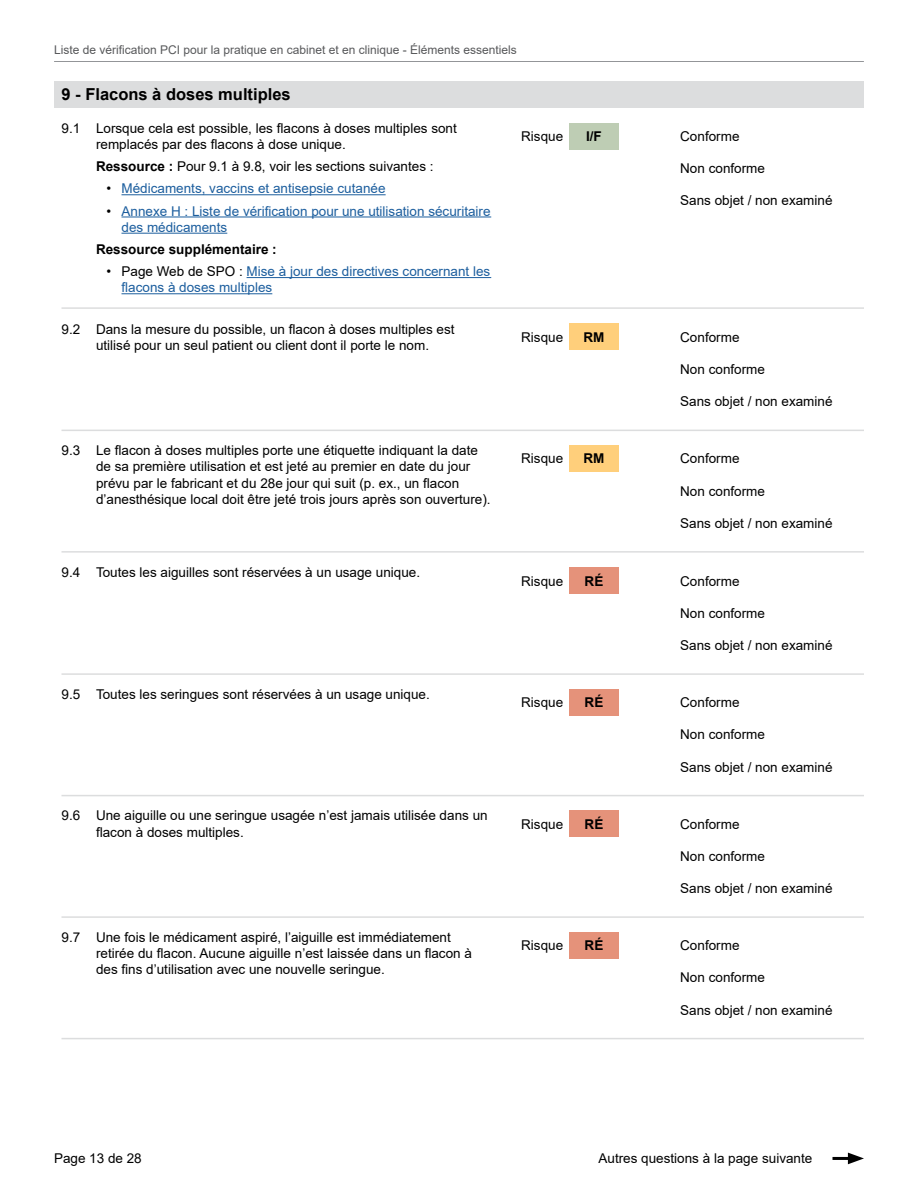
<style>
.page{position:relative;width:918px;height:1188px;background:#fff}
.page>*{position:absolute;margin:0;border:0;box-sizing:border-box;transform-origin:0 0}
.Heading_2_-_Number_list{font:700 16.5px "Ynlpjh Arial";color:#000}
.Body_text_-_number_list_1_1{font:13.5px/16.2px "Jlygxt Arial";color:#000}
.Body_Text{font:13.5px "Jlygxt Arial";color:#000}
.Body_text_-_List_Bullet{font:13.5px/16.2px "Jlygxt Arial";color:#1c5e9e}
.Body_text_-_List_indent{font:13.5px "Jlygxt Arial";color:#000}
.t1{font:13.5px "Bhdgrw Arial";color:#000}
.Body_text_-_List_indent-2{font:700 13.5px "Ynlpjh Arial";color:#000}
.Risk_Level_Types{font:700 13.5px "Xkccbt Arial";color:#000}
.t2{font:13.5px "Gbxtbj Arial";color:#000}
.Risk_Level_Types-2{font:700 13.5px "Ynlpjh Arial";color:#000}
.t3{font:12px "Pjfmdm Arial";color:#58595b}
.s1{font-family:"Ynlpjh Arial";font-weight:700}
.s2{font-family:"Gbxtbj Arial";color:#000}
.s3{color:#000}
</style>
<div class="page">
<hr style="left:832px;top:1157px;width:22px;height:3px;background:#000">
<svg style="left:848px;top:1153px;width:16px;height:11px"></svg>
<hr style="left:54px;top:61px;width:810px;height:1px;background:#939598">
<div style="left:54px;top:81px;width:810px;height:27px;background:#dcddde"></div>
<div style="left:569px;top:123px;width:50px;height:26px;background:#becdb4"></div>
<div style="left:569px;top:324px;width:50px;height:26px;background:#ffcf7b"></div>
<div style="left:569px;top:445px;width:50px;height:27px;background:#ffcf7b"></div>
<div style="left:569px;top:568px;width:50px;height:26px;background:#e5927a"></div>
<div style="left:569px;top:689px;width:50px;height:26px;background:#e5927a"></div>
<div style="left:569px;top:811px;width:50px;height:26px;background:#e5927a"></div>
<div style="left:569px;top:932px;width:50px;height:26px;background:#e5927a"></div>
<hr style="left:122px;top:194px;width:264px;height:1px;background:#1c5e9e">
<hr style="left:122px;top:216px;width:369px;height:1px;background:#1c5e9e">
<hr style="left:122px;top:233px;width:105px;height:1px;background:#1c5e9e">
<hr style="left:247px;top:277px;width:244px;height:1px;background:#1c5e9e">
<hr style="left:122px;top:293px;width:150px;height:1px;background:#1c5e9e">
<hr style="left:62px;top:307px;width:802px;height:2px;background:#dcddde">
<hr style="left:62px;top:430px;width:802px;height:1px;background:#dcddde">
<hr style="left:62px;top:551px;width:802px;height:2px;background:#dcddde">
<hr style="left:62px;top:673px;width:802px;height:2px;background:#dcddde">
<hr style="left:62px;top:795px;width:802px;height:1px;background:#dcddde">
<hr style="left:62px;top:916px;width:802px;height:2px;background:#dcddde">
<hr style="left:62px;top:1038px;width:802px;height:1px;background:#dcddde">
<p class="t3" style="left:54px;top:42px;width:464px">Liste de vérification PCI pour la pratique en cabinet et en clinique - Éléments essentiels</p>
<h2 class="Heading_2_-_Number_list" style="left:62px;top:83px;width:231px">9 - Flacons à doses multiples</h2>
<p class="Body_text_-_number_list_1_1" style="left:96px;top:120px;width:362px;text-indent:-34px">9.1 Lorsque cela est possible, les flacons à doses multiples sont remplacés par des flacons à dose unique.</p>
<p class="Body_text_-_List_indent" style="left:96px;top:157px;width:339px"><span class="s1">Ressource :</span> Pour 9.1 à 9.8, voir les sections suivantes :</p>
<p class="Body_text_-_List_Bullet" style="left:106px;top:180px;width:281px"><span class="s2">•</span> Médicaments, vaccins et antisepsie cutanée</p>
<p class="Body_text_-_List_Bullet" style="left:122px;top:203px;width:371px;text-indent:-15px"><span class="s2">•</span> Annexe H : Liste de vérification pour une utilisation sécuritaire des médicaments</p>
<p class="Body_text_-_List_indent-2" style="left:96px;top:240px;width:182px">Ressource supplémentaire :</p>
<p class="Body_text_-_List_Bullet" style="left:122px;top:263px;width:370px;text-indent:-15px"><span class="s2">•</span> <span class="s3">Page Web de SPO :</span> Mise à jour des directives concernant les flacons à doses multiples</p>
<p class="Body_text_-_number_list_1_1" style="left:96px;top:321px;width:360px;text-indent:-34px">9.2 Dans la mesure du possible, un flacon à doses multiples est utilisé pour un seul patient ou client dont il porte le nom.</p>
<p class="Body_Text" style="left:521px;top:127px;width:44px">Risque</p>
<p class="Risk_Level_Types-2" style="left:586px;top:127px;width:17px">I/F</p>
<p class="Body_Text" style="left:521px;top:328px;width:44px">Risque</p>
<p class="Risk_Level_Types" style="left:584px;top:328px;width:22px">RM</p>
<p class="Body_text_-_number_list_1_1" style="left:96px;top:442px;width:396px;text-indent:-34px">9.3 Le flacon à doses multiples porte une étiquette indiquant la date de sa première utilisation et est jeté au premier en date du jour prévu par le fabricant et du 28e jour qui suit (p. ex., un flacon d’anesthésique local doit être jeté trois jours après son ouverture).</p>
<p class="Body_text_-_number_list_1_1" style="left:62px;top:565px;width:360px">9.4 Toutes les aiguilles sont réservées à un usage unique.</p>
<p class="Body_Text" style="left:521px;top:449px;width:44px">Risque</p>
<p class="Risk_Level_Types" style="left:584px;top:449px;width:22px">RM</p>
<p class="Body_Text" style="left:521px;top:572px;width:44px">Risque</p>
<p class="Risk_Level_Types" style="left:585px;top:571px;width:20px">RÉ</p>
<p class="Body_text_-_number_list_1_1" style="left:62px;top:686px;width:370px">9.5 Toutes les seringues sont réservées à un usage unique.</p>
<p class="Body_Text" style="left:521px;top:693px;width:44px">Risque</p>
<p class="Risk_Level_Types" style="left:585px;top:693px;width:20px">RÉ</p>
<p class="Body_text_-_number_list_1_1" style="left:96px;top:808px;width:393px;text-indent:-34px">9.6 Une aiguille ou une seringue usagée n’est jamais utilisée dans un flacon à doses multiples.</p>
<p class="Body_Text" style="left:521px;top:815px;width:44px">Risque</p>
<p class="Risk_Level_Types" style="left:585px;top:814px;width:20px">RÉ</p>
<p class="Body_text_-_number_list_1_1" style="left:96px;top:929px;width:377px;text-indent:-34px">9.7 Une fois le médicament aspiré, l’aiguille est immédiatement retirée du flacon. Aucune aiguille n’est laissée dans un flacon à des fins d’utilisation avec une nouvelle seringue.</p>
<p class="Body_Text" style="left:521px;top:936px;width:44px">Risque</p>
<p class="Risk_Level_Types" style="left:585px;top:936px;width:20px">RÉ</p>
<p class="Body_Text" style="left:680px;top:127px;width:61px">Conforme</p>
<p class="Body_Text" style="left:680px;top:159px;width:86px">Non conforme</p>
<p class="Body_Text" style="left:680px;top:191px;width:154px">Sans objet / non examiné</p>
<p class="Body_Text" style="left:680px;top:328px;width:61px">Conforme</p>
<p class="Body_Text" style="left:680px;top:360px;width:86px">Non conforme</p>
<p class="Body_Text" style="left:680px;top:392px;width:154px">Sans objet / non examiné</p>
<p class="Body_Text" style="left:680px;top:449px;width:61px">Conforme</p>
<p class="Body_Text" style="left:680px;top:482px;width:86px">Non conforme</p>
<p class="Body_Text" style="left:680px;top:514px;width:154px">Sans objet / non examiné</p>
<p class="Body_Text" style="left:680px;top:572px;width:61px">Conforme</p>
<p class="Body_Text" style="left:680px;top:604px;width:86px">Non conforme</p>
<p class="Body_Text" style="left:680px;top:636px;width:154px">Sans objet / non examiné</p>
<p class="Body_Text" style="left:680px;top:693px;width:61px">Conforme</p>
<p class="Body_Text" style="left:680px;top:725px;width:86px">Non conforme</p>
<p class="Body_Text" style="left:680px;top:758px;width:154px">Sans objet / non examiné</p>
<p class="Body_Text" style="left:680px;top:815px;width:61px">Conforme</p>
<p class="Body_Text" style="left:680px;top:847px;width:86px">Non conforme</p>
<p class="Body_Text" style="left:680px;top:879px;width:154px">Sans objet / non examiné</p>
<p class="Body_Text" style="left:680px;top:936px;width:61px">Conforme</p>
<p class="Body_Text" style="left:680px;top:968px;width:86px">Non conforme</p>
<p class="Body_Text" style="left:680px;top:1001px;width:154px">Sans objet / non examiné</p>
<p class="t2" style="left:54px;top:1149px;width:89px">Page 13 de 28</p>
<p class="t1" style="left:598px;top:1149px;width:215px">Autres questions à la page suivante</p>
</div>
